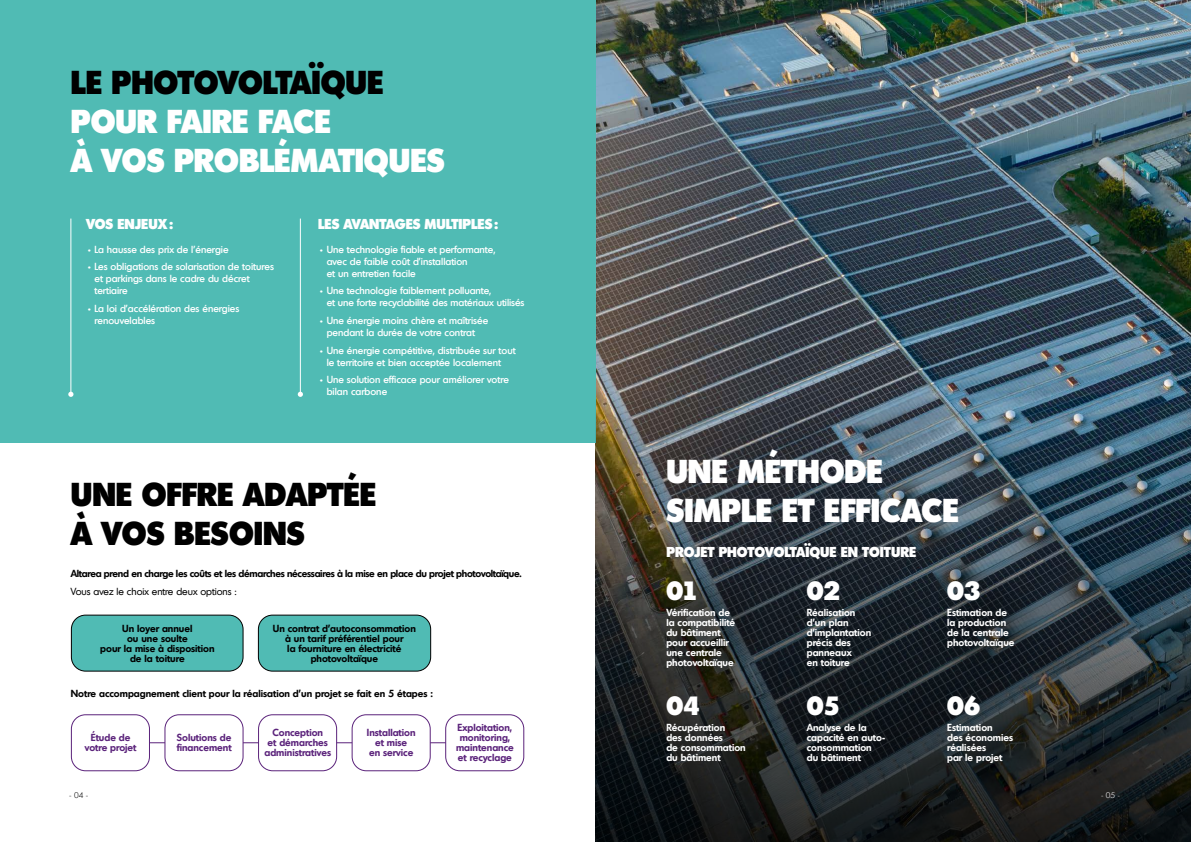
<style>
.page{position:relative;width:1191px;height:842px;background:#fff}
.page>*{position:absolute;margin:0;border:0;box-sizing:border-box;transform-origin:0 0}
.t1{font:800 32.2px/38.7px "Montreal Serial";color:#fff}
.t2{font:800 32.2px/38.7px "Montreal Serial";color:#000}
.t3{font:800 25.7px "Montreal Serial";color:#fff}
.t4{font:800 14px "Montreal Serial";color:#fff}
.t5{font:500 10px/12px "Montreal Serial";color:#fff}
.t6{font:700 10px/10px "Montreal Serial";color:#fff}
.t7{font:700 10px/10px "Montreal Serial";color:#000;text-align:center}
.t8{font:700 10px/10px "Montreal Serial";color:#5b237b;text-align:center}
.t9{font:700 10px "Montreal Serial";letter-spacing:-.03em;color:#000}
.t10{font:10px "Montreal Serial";color:#000}
.t11{font:300 8px "Montreal Serial";color:#000}
.t12{font:300 8px "Montreal Serial";color:#fff}
.s1{font-weight:800}
</style>
<div class="page">
<img style="left:595px;top:0;width:596px;height:397px">
<div style="left:0;top:0;width:595px;height:442px;background:#50bbb4"></div>
<hr style="left:105px;top:742px;width:412px;height:1px;background:#5b237b">
<div style="left:446px;top:715px;width:78px;height:56px;background:#fff;border-radius:14px"></div>
<div style="left:445px;top:714px;width:79px;height:57px;border:1px solid #5b237b;border-radius:14px"></div>
<div style="left:352px;top:715px;width:78px;height:56px;background:#fff;border-radius:14px"></div>
<div style="left:352px;top:714px;width:78px;height:57px;border:1px solid #5b237b;border-radius:14px"></div>
<div style="left:258px;top:715px;width:79px;height:56px;background:#fff;border-radius:14px"></div>
<div style="left:258px;top:714px;width:79px;height:57px;border:1px solid #5b237b;border-radius:14px"></div>
<div style="left:165px;top:715px;width:78px;height:56px;background:#fff;border-radius:14px"></div>
<div style="left:165px;top:714px;width:78px;height:57px;border:1px solid #5b237b;border-radius:14px"></div>
<div style="left:71px;top:715px;width:78px;height:56px;background:#fff;border-radius:14px"></div>
<div style="left:71px;top:714px;width:79px;height:57px;border:1px solid #5b237b;border-radius:14px"></div>
<img style="left:595px;top:397px;width:596px;height:445px">
<hr style="left:71px;top:219px;width:1px;height:175px;background:#fff">
<svg style="left:68px;top:392px;width:5px;height:5px"></svg>
<hr style="left:300px;top:219px;width:1px;height:175px;background:#fff">
<svg style="left:298px;top:392px;width:5px;height:5px"></svg>
<svg style="left:650px;top:573px;width:110px;height:110px"></svg>
<svg style="left:932px;top:569px;width:109px;height:109px"></svg>
<div style="left:71px;top:615px;width:172px;height:56px;background:#50bbb4;border-radius:14px"></div>
<div style="left:71px;top:615px;width:172px;height:56px;border:1px solid #000;border-radius:14px"></div>
<div style="left:258px;top:615px;width:173px;height:56px;background:#50bbb4;border-radius:14px"></div>
<div style="left:258px;top:615px;width:173px;height:56px;border:1px solid #000;border-radius:14px"></div>
<h1 class="t2" style="left:71px;top:62px;width:314px">LE PHOTOVOLTAÏQUE</h1>
<h1 class="t1" style="left:71px;top:100px;width:375px">POUR FAIRE FACE<br>À VOS PROBLÉMATIQUES</h1>
<h3 class="t4" style="left:86px;top:214px;width:89px">VOS ENJEUX:</h3>
<h3 class="t4" style="left:318px;top:214px;width:182px">LES AVANTAGES MULTIPLES:</h3>
<p class="t5" style="left:86px;top:243px;width:144px"><span class="s1">•</span> La hausse des prix de l’énergie</p>
<p class="t5" style="left:94px;top:260px;width:181px;text-indent:-8px"><span class="s1">•</span> Les obligations de solarisation de toitures et parkings dans le cadre du décret tertiaire</p>
<p class="t5" style="left:94px;top:302px;width:146px;text-indent:-8px"><span class="s1">•</span> La loi d’accélération des énergies renouvelables</p>
<p class="t5" style="left:327px;top:243px;width:170px;text-indent:-8px"><span class="s1">•</span> Une technologie fiable et performante, avec de faible coût d’installation<br>et un entretien facile</p>
<p class="t5" style="left:327px;top:284px;width:199px;text-indent:-8px"><span class="s1">•</span> Une technologie faiblement polluante,<br>et une forte recyclabilité des matériaux utilisés</p>
<p class="t5" style="left:318px;top:314px;width:172px;text-align:center"><span class="s1">•</span> Une énergie moins chère et maîtrisée pendant la durée de votre contrat</p>
<p class="t5" style="left:327px;top:344px;width:190px;text-indent:-8px"><span class="s1">•</span> Une énergie compétitive, distribuée sur tout le territoire et bien acceptée localement</p>
<p class="t5" style="left:327px;top:373px;width:184px;text-indent:-8px"><span class="s1">•</span> Une solution efficace pour améliorer votre bilan carbone</p>
<h1 class="t2" style="left:71px;top:474px;width:307px">UNE OFFRE ADAPTÉE<br>À VOS BESOINS</h1>
<p class="t9" style="left:71px;top:567px;width:452px">Altarea prend en charge les coûts et les démarches nécessaires à la mise en place du projet photovoltaïque.</p>
<p class="t10" style="left:71px;top:585px;width:167px">Vous avez le choix entre deux options :</p>
<p class="t7" style="left:100px;top:623px;width:116px">Un loyer annuel<br>ou une soulte<br>pour la mise à disposition de la toiture</p>
<p class="t7" style="left:273px;top:623px;width:144px">Un contrat d’autoconsommation à un tarif préférentiel pour<br>la fourniture en électricité photovoltaïque</p>
<p class="t7" style="left:71px;top:688px;width:364px">Notre accompagnement client pour la réalisation d’un projet se fait en 5 étapes :</p>
<p class="t8" style="left:177px;top:732px;width:56px;text-align:left">Solutions de financement</p>
<p class="t8" style="left:456px;top:722px;width:59px">Exploitation, monitoring, maintenance et recyclage</p>
<p class="t8" style="left:264px;top:727px;width:68px">Conception<br>et démarches administratives</p>
<p class="t8" style="left:85px;top:732px;width:53px">Étude de votre projet</p>
<p class="t8" style="left:367px;top:727px;width:50px">Installation et mise<br>en service</p>
<p class="t11" style="left:69px;top:790px;width:20px">- 04 -</p>
<h1 class="t1" style="left:666px;top:451px;width:294px">UNE MÉTHODE<br>SIMPLE ET EFFICACE</h1>
<h3 class="t4" style="left:666px;top:542px;width:251px">PROJET PHOTOVOLTAÏQUE EN TOITURE</h3>
<h2 class="t3" style="left:666px;top:573px;width:33px">01</h2>
<h2 class="t3" style="left:806px;top:573px;width:35px">02</h2>
<h2 class="t3" style="left:947px;top:573px;width:35px">03</h2>
<p class="t6" style="left:666px;top:607px;width:70px">Vérification de la compatibilité du bâtiment pour accueillir une centrale photovoltaïque</p>
<p class="t6" style="left:806px;top:607px;width:66px">Réalisation d’un plan d’implantation précis des panneaux<br>en toiture</p>
<p class="t6" style="left:947px;top:607px;width:69px">Estimation de la production de la centrale photovoltaïque</p>
<h2 class="t3" style="left:666px;top:688px;width:35px">04</h2>
<h2 class="t3" style="left:806px;top:688px;width:35px">05</h2>
<h2 class="t3" style="left:947px;top:688px;width:35px">06</h2>
<p class="t6" style="left:666px;top:722px;width:81px">Récupération<br>des données<br>de consommation du bâtiment</p>
<p class="t6" style="left:806px;top:722px;width:80px">Analyse de la capacité en auto&shy;consommation du bâtiment</p>
<p class="t6" style="left:947px;top:722px;width:68px">Estimation<br>des économies réalisées<br>par le projet</p>
<p class="t12" style="left:1101px;top:790px;width:20px">- 05 -</p>
</div>
